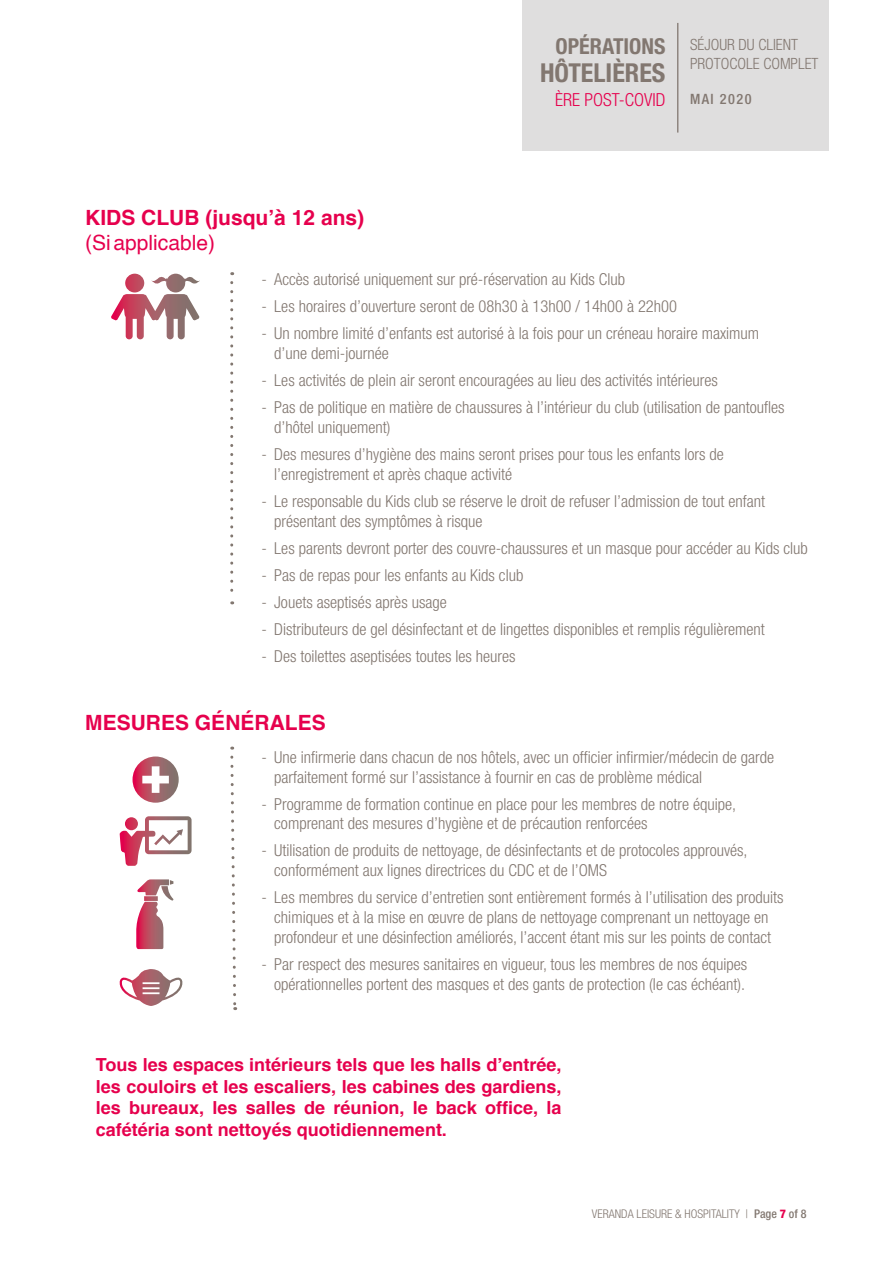
<style>
.page{position:relative;width:893px;height:1263px;background:#fff}
.page>*{position:absolute;margin:0;border:0;box-sizing:border-box;transform-origin:0 0}
.t1{font:700 condensed 26.1px "Helvetica Neue LT Std";color:#827770}
.t2{font:700 condensed 22.05px "Helvetica Neue LT Std";color:#827770}
.t3{font:700 21px "Helvetica";color:#e6004d}
.t4{font:21px "Helvetica";color:#e6004d}
.t5{font:700 18px/21.6px "Helvetica";color:#e6004d;text-align:justify}
.t6{font:300 condensed 18px "Helvetica Neue LT Std";color:#e6004d}
.t7{font:300 condensed 16.5px/19.8px "Helvetica Neue LT Std";color:#827770}
.t8{font:300 condensed 15.45px/19.4px "Helvetica Neue LT Std";color:#827770}
.t9{font:500 condensed 14.25px "Helvetica Neue LT Std";letter-spacing:.1em;color:#827770}
.t10{font:300 condensed 12px "Helvetica Neue LT Std";color:#827770}
.s1{font-weight:500}
.s2{font-weight:800;color:#e6004d}
</style>
<div class="page">
<svg style="left:230px;top:283px;width:3px;height:321px"></svg>
<svg style="left:230px;top:747px;width:8px;height:263px"></svg>
<svg style="left:111px;top:274px;width:89px;height:65px"></svg>
<svg style="left:133px;top:756px;width:46px;height:47px"></svg>
<svg style="left:120px;top:816px;width:72px;height:50px"></svg>
<svg style="left:136px;top:879px;width:38px;height:70px"></svg>
<svg style="left:119px;top:969px;width:64px;height:37px"></svg>
<div style="left:522px;top:0;width:306px;height:150px;background:#dfdede"></div>
<hr style="left:677px;top:23px;width:1px;height:110px;background:#827770">
<h2 class="t2" style="left:556px;top:33px;width:111px">OPÉRATIONS</h2>
<h1 class="t1" style="left:540px;top:57px;width:127px">HÔTELIÈRES</h1>
<p class="t6" style="left:555px;top:89px;width:112px">ÈRE POST-COVID</p>
<p class="t8" style="left:690px;top:35px;width:130px">SÉJOUR DU CLIENT<br>PROTOCOLE COMPLET</p>
<p class="t9" style="left:690px;top:90px;width:63px">MAI 2020</p>
<p class="t3" style="left:85px;top:205px;width:280px">KIDS CLUB (jusqu’à 12 ans)</p>
<p class="t4" style="left:85px;top:230px;width:131px">(Si applicable)</p>
<p class="t7" style="left:261px;top:270px;width:365px">- Accès autorisé uniquement sur pré-réservation au Kids Club</p>
<p class="t7" style="left:261px;top:297px;width:417px">- Les horaires d’ouverture seront de 08h30 à 13h00 / 14h00 à 22h00</p>
<p class="t7" style="left:274px;top:324px;width:486px;text-indent:-13px">- Un nombre limité d’enfants est autorisé à la fois pour un créneau horaire maximum d’une demi-journée</p>
<p class="t7" style="left:261px;top:370px;width:458px">- Les activités de plein air seront encouragées au lieu des activités intérieures</p>
<p class="t7" style="left:274px;top:397px;width:512px;text-indent:-13px">- Pas de politique en matière de chaussures à l’intérieur du club (utilisation de pantoufles d’hôtel uniquement)</p>
<p class="t7" style="left:274px;top:444px;width:451px;text-indent:-13px">- Des mesures d’hygiène des mains seront prises pour tous les enfants lors de l’enregistrement et après chaque activité</p>
<p class="t7" style="left:274px;top:491px;width:492px;text-indent:-13px">- Le responsable du Kids club se réserve le droit de refuser l’admission de tout enfant présentant des symptômes à risque</p>
<p class="t7" style="left:261px;top:538px;width:548px">- Les parents devront porter des couvre-chaussures et un masque pour accéder au Kids club</p>
<p class="t7" style="left:261px;top:565px;width:263px">- Pas de repas pour les enfants au Kids club</p>
<p class="t7" style="left:261px;top:592px;width:187px">- Jouets aseptisés après usage</p>
<p class="t7" style="left:261px;top:619px;width:505px">- Distributeurs de gel désinfectant et de lingettes disponibles et remplis régulièrement</p>
<p class="t7" style="left:261px;top:646px;width:256px">- Des toilettes aseptisées toutes les heures</p>
<p class="t3" style="left:85px;top:709px;width:242px">MESURES GÉNÉRALES</p>
<p class="t7" style="left:274px;top:747px;width:501px;text-indent:-13px">- Une infirmerie dans chacun de nos hôtels, avec un officier infirmier/médecin de garde parfaitement formé sur l’assistance à fournir en cas de problème médical</p>
<p class="t7" style="left:274px;top:794px;width:463px;text-indent:-13px">- Programme de formation continue en place pour les membres de notre équipe, comprenant des mesures d’hygiène et de précaution renforcées</p>
<p class="t7" style="left:274px;top:841px;width:475px;text-indent:-13px">- Utilisation de produits de nettoyage, de désinfectants et de protocoles approuvés, conformément aux lignes directrices du CDC et de l’OMS</p>
<p class="t7" style="left:261px;top:887px;width:524px;text-align:center">- Les membres du service d’entretien sont entièrement formés à l’utilisation des produits chimiques et à la mise en œuvre de plans de nettoyage comprenant un nettoyage en profondeur et une désinfection améliorés, l’accent étant mis sur les points de contact</p>
<p class="t7" style="left:261px;top:954px;width:487px;text-align:right">- Par respect des mesures sanitaires en vigueur, tous les membres de nos équipes opérationnelles portent des masques et des gants de protection (le cas échéant).</p>
<p class="t5" style="left:96px;top:1053px;width:467px">Tous les espaces intérieurs tels que les halls d’entrée, les couloirs et les escaliers, les cabines des gardiens, les bureaux, les salles de réunion, le back office, la cafétéria sont nettoyés quotidiennement.</p>
<p class="t10" style="left:592px;top:1207px;width:216px">VERANDA LEISURE &amp; HOSPITALITY | <span class="s1">Page</span> <span class="s2">7</span> <span class="s1">of 8</span></p>
</div>
